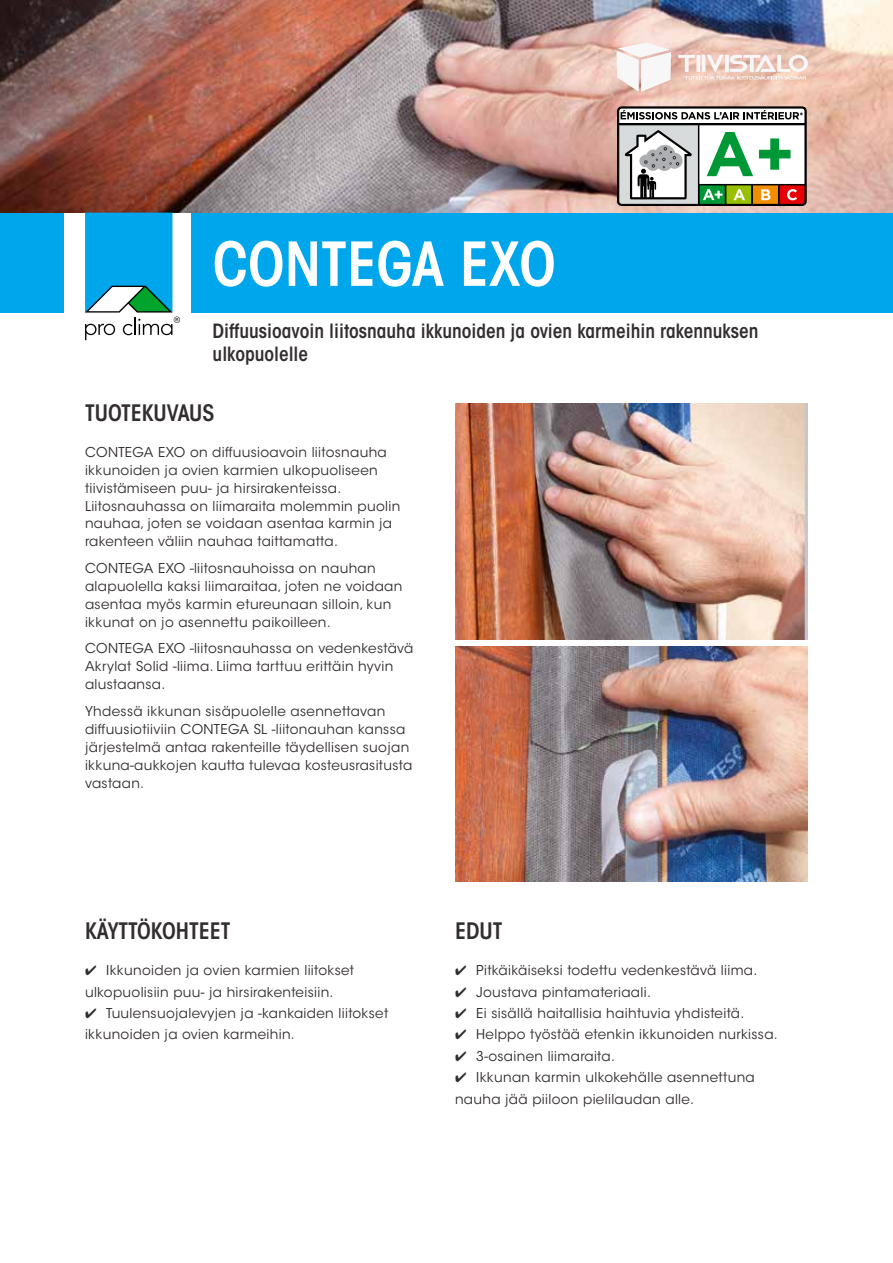
<style>
.page{position:relative;width:893px;height:1263px;background:#fff}
.page>*{position:absolute;margin:0;border:0;box-sizing:border-box;transform-origin:0 0}
.t1{font:600 condensed 60px "ITC Avant Garde Std";color:#fff}
.t2{font:600 condensed 22.5px "ITC Avant Garde Std";color:#322d30}
.t3{font:600 condensed 19.5px/23.4px "ITC Avant Garde Std";color:#322d30}
.t4{font:13.5px/18px "ITC Avant Garde Std";letter-spacing:.025em;color:#322d30}
</style>
<div class="page">
<img style="left:0;top:0;width:893px;height:213px">
<svg style="left:85px;top:213px;width:95px;height:127px"></svg>
<div style="left:0;top:213px;width:64px;height:100px;background:#00a6eb"></div>
<div style="left:191px;top:213px;width:702px;height:100px;background:#00a6eb"></div>
<svg style="left:678px;top:55px;width:130px;height:25px"></svg>
<svg style="left:617px;top:43px;width:54px;height:49px"></svg>
<svg style="left:617px;top:107px;width:189px;height:99px"></svg>
<img style="left:455px;top:404px;width:353px;height:235px">
<img style="left:455px;top:646px;width:353px;height:236px">
<h1 class="t1" style="left:213px;top:227px;width:345px">CONTEGA EXO</h1>
<h3 class="t3" style="left:213px;top:319px;width:547px">Diffuusioavoin liitosnauha ikkunoiden ja ovien karmeihin rakennuksen ulkopuolelle</h3>
<h2 class="t2" style="left:85px;top:398px;width:131px">TUOTEKUVAUS</h2>
<p class="t4" style="left:85px;top:443px;width:317px">CONTEGA EXO on diffuusioavoin liitosnauha ikkunoiden ja ovien karmien ulkopuoliseen tiivistämiseen puu- ja hirsirakenteissa.<br>Liitosnauhassa on liimaraita molemmin puolin nauhaa, joten se voidaan asentaa karmin ja rakenteen väliin nauhaa taittamatta.</p>
<p class="t4" style="left:85px;top:559px;width:319px">CONTEGA EXO -liitosnauhoissa on nauhan alapuolella kaksi liimaraitaa, joten ne voidaan asentaa myös karmin etureunaan silloin, kun ikkunat on jo asennettu paikoilleen.</p>
<p class="t4" style="left:85px;top:640px;width:330px">CONTEGA EXO -liitosnauhassa on vedenkestävä<br>Akrylat Solid -liima. Liima tarttuu erittäin hyvin alustaansa.</p>
<p class="t4" style="left:85px;top:702px;width:329px">Yhdessä ikkunan sisäpuolelle asennettavan diffuusiotiiviin CONTEGA SL -liitonauhan kanssa järjestelmä antaa rakenteille täydellisen suojan ikkuna-aukkojen kautta tulevaa kosteusrasitusta vastaan.</p>
<h2 class="t2" style="left:85px;top:917px;width:147px">KÄYTTÖKOHTEET</h2>
<h2 class="t2" style="left:455px;top:917px;width:49px">EDUT</h2>
<p class="t4" style="left:85px;top:960px;width:271px;line-height:21.3px">✔ Ikkunoiden ja ovien karmien liitokset ulkopuolisiin puu- ja hirsirakenteisiin.</p>
<p class="t4" style="left:85px;top:1003px;width:305px;line-height:21.3px">✔ Tuulensuojalevyjen ja -kankaiden liitokset ikkunoiden ja ovien karmeihin.</p>
<p class="t4" style="left:455px;top:961px;width:304px">✔ Pitkäikäiseksi todettu vedenkestävä liima.</p>
<p class="t4" style="left:455px;top:983px;width:197px">✔ Joustava pintamateriaali.</p>
<p class="t4" style="left:455px;top:1004px;width:291px">✔ Ei sisällä haitallisia haihtuvia yhdisteitä.</p>
<p class="t4" style="left:455px;top:1026px;width:324px">✔ Helppo työstää etenkin ikkunoiden nurkissa.</p>
<p class="t4" style="left:455px;top:1047px;width:161px">✔ 3-osainen liimaraita.</p>
<p class="t4" style="left:455px;top:1067px;width:301px;line-height:21.3px">✔ Ikkunan karmin ulkokehälle asennettuna nauha jää piiloon pielilaudan alle.</p>
</div>
